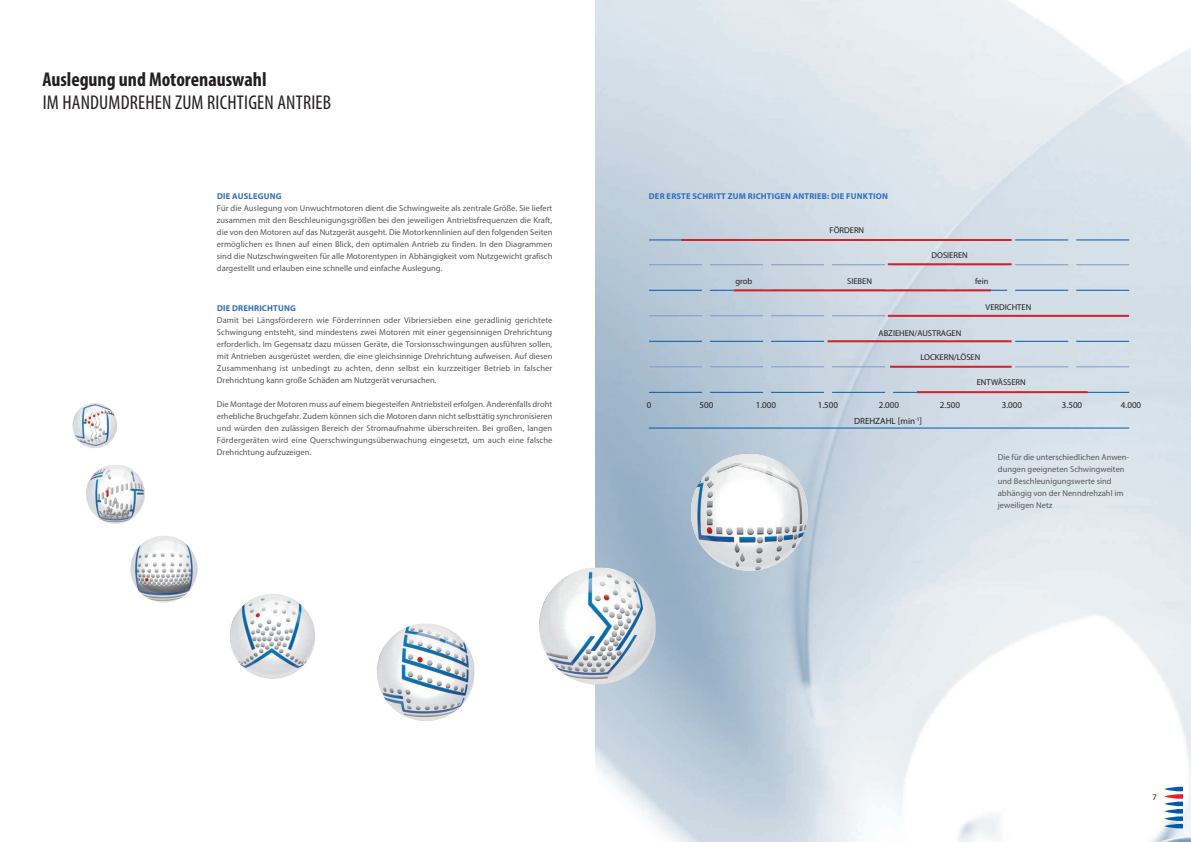
<style>
.page{position:relative;width:1191px;height:842px;background:#fff}
.page>*{position:absolute;margin:0;border:0;box-sizing:border-box;transform-origin:0 0}
.t1{font:condensed 20px "Myriad Pro";letter-spacing:.01em;color:#231f20}
.t2{font:700 condensed 20px "Myriad Pro";color:#231f20}
.t3{font:9px "Myriad Pro";color:#231f20}
.t4{font:8.5px/12px "Myriad Pro";color:#57585a;text-align:justify}
.t5{font:8.5px "Myriad Pro";color:#231f20}
.t6{font:700 8.5px "Myriad Pro";letter-spacing:.02em;color:#326fb7}
</style>
<div class="page">
<img style="left:595px;top:0;width:596px;height:842px">
<img style="left:539px;top:568px;width:117px;height:118px">
<img style="left:86px;top:465px;width:59px;height:59px">
<img style="left:691px;top:454px;width:116px;height:117px;border-radius:58px">
<img style="left:130px;top:535px;width:68px;height:68px;border-radius:34px">
<img style="left:377px;top:623px;width:97px;height:98px">
<img style="left:66px;top:397px;width:57px;height:57px;border-radius:29px">
<img style="left:230px;top:594px;width:85px;height:85px">
<svg style="left:1164px;top:787px;width:18px;height:41px"></svg>
<svg style="left:649px;top:240px;width:482px;height:1px"></svg>
<svg style="left:649px;top:264px;width:482px;height:1px"></svg>
<svg style="left:649px;top:290px;width:482px;height:1px"></svg>
<svg style="left:649px;top:315px;width:482px;height:1px"></svg>
<svg style="left:649px;top:341px;width:482px;height:1px"></svg>
<svg style="left:649px;top:367px;width:482px;height:1px"></svg>
<svg style="left:649px;top:392px;width:482px;height:1px"></svg>
<hr style="left:681px;top:239px;width:330px;height:2px;background:#d1232a">
<hr style="left:734px;top:289px;width:257px;height:2px;background:#d1232a">
<hr style="left:887px;top:315px;width:242px;height:2px;background:#d1232a">
<hr style="left:827px;top:340px;width:184px;height:2px;background:#d1232a">
<hr style="left:890px;top:366px;width:121px;height:2px;background:#d1232a">
<hr style="left:917px;top:391px;width:170px;height:2px;background:#d1232a">
<hr style="left:887px;top:263px;width:124px;height:2px;background:#d1232a">
<hr style="left:649px;top:428px;width:480px;height:1px;background:#015aaa">
<h1 class="t2" style="left:43px;top:67px;width:225px">Auslegung und Motorenauswahl</h1>
<h1 class="t1" style="left:43px;top:90px;width:290px">IM HANDUMDREHEN ZUM RICHTIGEN ANTRIEB</h1>
<p class="t6" style="left:217px;top:191px;width:66px">DIE AUSLEGUNG</p>
<p class="t4" style="left:217px;top:202px;width:337px">Für die Auslegung von Unwuchtmotoren dient die Schwingweite als zentrale Größe. Sie liefert zusammen mit den Beschleunigungsgrößen bei den jeweiligen Antriebsfrequenzen die Kraft, die von den Motoren auf das Nutzgerät ausgeht. Die Motorkennlinien auf den folgenden Seiten ermöglichen es Ihnen auf einen Blick, den optimalen Antrieb zu finden. In den Diagrammen sind die Nutzschwingweiten für alle Motorentypen in Abhängigkeit vom Nutzgewicht grafisch dargestellt und erlauben eine schnelle und einfache Auslegung.</p>
<p class="t6" style="left:217px;top:302px;width:80px">DIE DREHRICHTUNG</p>
<p class="t4" style="left:217px;top:314px;width:337px">Damit bei Längsförderern wie Förderrinnen oder Vibriersieben eine geradlinig gerichtete Schwingung entsteht, sind mindestens zwei Motoren mit einer gegensinnigen Drehrichtung erforderlich. Im Gegensatz dazu müssen Geräte, die Torsionsschwingungen ausführen sollen, mit Antrieben ausgerüstet werden, die eine gleichsinnige Drehrichtung aufweisen. Auf diesen Zusammenhang ist unbedingt zu achten, denn selbst ein kurzzeitiger Betrieb in falscher Drehrichtung kann große Schäden am Nutzgerät verursachen.</p>
<p class="t4" style="left:217px;top:398px;width:337px">Die Montage der Motoren muss auf einem biegesteifen Antriebsteil erfolgen. Anderenfalls droht erhebliche Bruchgefahr. Zudem können sich die Motoren dann nicht selbsttätig synchronisieren und würden den zulässigen Bereich der Stromaufnahme überschreiten. Bei großen, langen Fördergeräten wird eine Querschwingungsüberwachung eingesetzt, um auch eine falsche Drehrichtung aufzuzeigen.</p>
<p class="t6" style="left:649px;top:191px;width:240px">DER ERSTE SCHRITT ZUM RICHTIGEN ANTRIEB: DIE FUNKTION</p>
<p class="t5" style="left:829px;top:225px;width:36px">FÖRDERN</p>
<p class="t5" style="left:931px;top:250px;width:38px">DOSIEREN</p>
<p class="t5" style="left:735px;top:276px;width:18px">grob</p>
<p class="t5" style="left:847px;top:276px;width:26px">SIEBEN</p>
<p class="t5" style="left:975px;top:276px;width:15px">fein</p>
<p class="t5" style="left:985px;top:302px;width:47px">VERDICHTEN</p>
<p class="t5" style="left:878px;top:327px;width:84px">ABZIEHEN/AUSTRAGEN</p>
<p class="t5" style="left:920px;top:352px;width:61px">LOCKERN/LÖSEN</p>
<p class="t5" style="left:976px;top:377px;width:50px">ENTWÄSSERN</p>
<p class="t3" style="left:647px;top:399px;width:6px">0</p>
<p class="t3" style="left:699px;top:399px;width:15px">500</p>
<p class="t3" style="left:756px;top:399px;width:22px">1.000</p>
<p class="t3" style="left:817px;top:399px;width:22px">1.500</p>
<p class="t3" style="left:879px;top:399px;width:22px">2.000</p>
<p class="t3" style="left:940px;top:399px;width:22px">2.500</p>
<p class="t3" style="left:1001px;top:399px;width:22px">3.000</p>
<p class="t3" style="left:1062px;top:399px;width:22px">3.500</p>
<p class="t3" style="left:1121px;top:399px;width:22px">4.000</p>
<p class="t3" style="left:854px;top:415px;width:69px">DREHZAHL [min<sup>-1</sup>]</p>
<p class="t4" style="left:998px;top:451px;width:133px;text-align:left">Die für die unterschiedlichen Anwen&shy;dungen geeigneten Schwingweiten und Beschleunigungswerte sind abhängig von der Nenndrehzahl im jeweiligen Netz</p>
<p class="t5" style="left:1152px;top:792px;width:6px">7</p>
</div>
